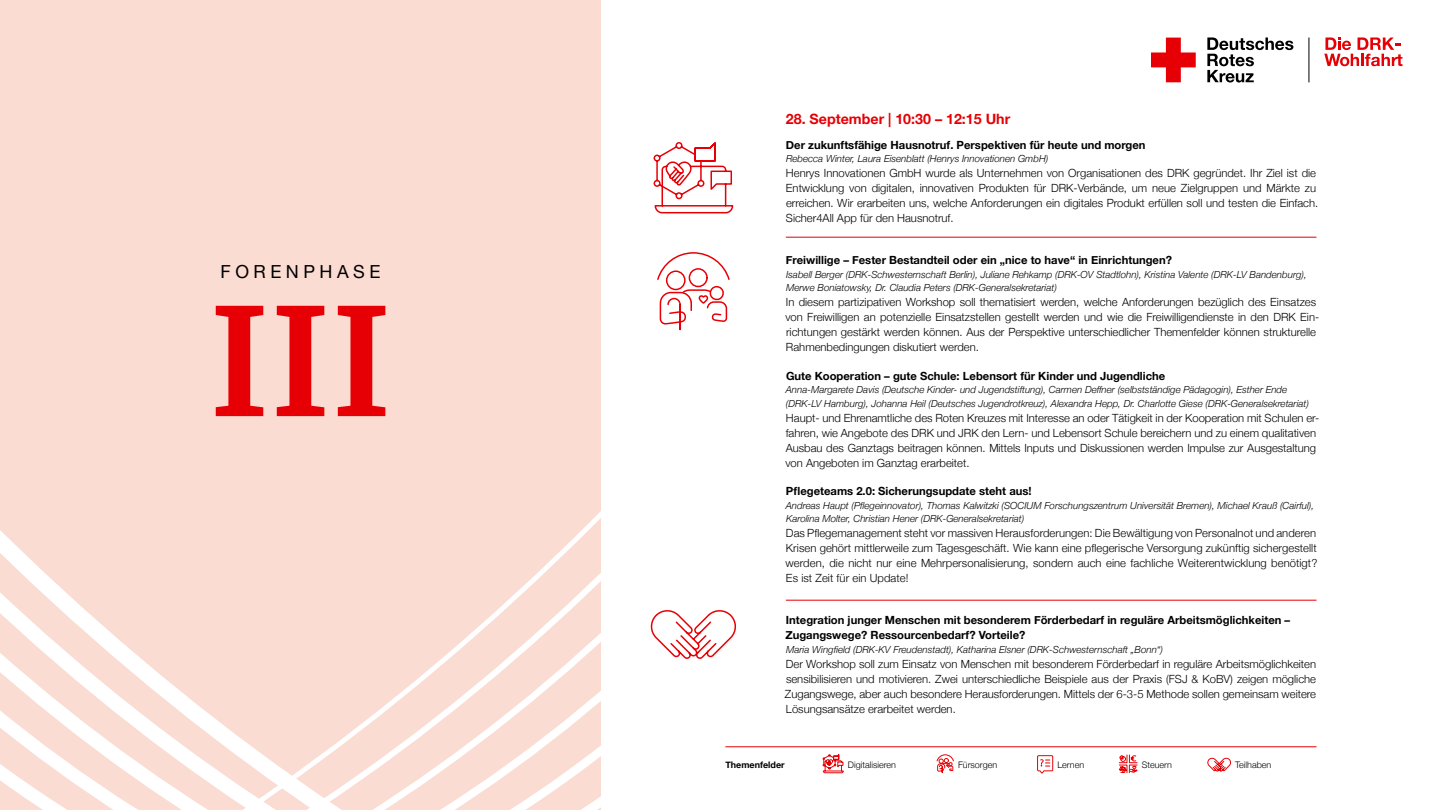
<style>
.page{position:relative;width:1440px;height:810px;background:#fff}
.page>*{position:absolute;margin:0;border:0;box-sizing:border-box;transform-origin:0 0}
.t1{font:700 148.5px "Merriweather";color:#e60005}
.t2{font:18px "Helvetica Neue";letter-spacing:.25em;color:#000}
.t3{font:700 14.25px "Helvetica Neue";color:#e60005}
.t4{font:300 11.25px/15px "Helvetica Neue";color:#000}
.t5{font:700 11.25px/15px "Helvetica Neue";color:#000}
.t6{font:italic 300 9.75px/13.5px "Helvetica Neue";color:#000}
.t7{font:300 9px "Helvetica Neue";color:#000}
.t8{font:700 9px "Helvetica Neue";color:#000}
</style>
<div class="page">
<svg style="left:1151px;top:38px;width:45px;height:44px"></svg>
<svg style="left:1207px;top:38px;width:86px;height:44px"></svg>
<hr style="left:1309px;top:38px;width:1px;height:44px;background:#000">
<svg style="left:1324px;top:38px;width:78px;height:28px"></svg>
<div style="left:0;top:0;width:601px;height:810px;background:#fadcd2"></div>
<svg style="left:823px;top:754px;width:21px;height:19px"></svg>
<svg style="left:937px;top:754px;width:17px;height:19px"></svg>
<svg style="left:1037px;top:755px;width:16px;height:19px"></svg>
<svg style="left:1119px;top:755px;width:18px;height:18px"></svg>
<svg style="left:1207px;top:757px;width:24px;height:15px"></svg>
<hr style="left:786px;top:237px;width:530px;height:1px;background:#e60005">
<hr style="left:786px;top:600px;width:530px;height:1px;background:#e60005">
<svg style="left:657px;top:252px;width:73px;height:79px"></svg>
<svg style="left:653px;top:142px;width:81px;height:72px"></svg>
<svg style="left:650px;top:610px;width:86px;height:49px"></svg>
<hr style="left:725px;top:747px;width:592px;height:1px;background:#e60005">
<h2 class="t2" style="left:221px;top:259px;width:161px">FORENPHASE</h2>
<h1 class="t1" style="left:209px;top:259px;width:185px">III</h1>
<p class="t3" style="left:786px;top:108px;width:226px">28. September | 10:30 – 12:15 Uhr</p>
<p class="t5" style="left:786px;top:138px;width:361px">Der zukunftsfähige Hausnotruf. Perspektiven für heute und morgen</p>
<p class="t6" style="left:786px;top:151px;width:264px">Rebecca Winter, Laura Eisenblatt (Henrys Innovationen GmbH)</p>
<p class="t4" style="left:786px;top:165px;width:534px">Henrys Innovationen GmbH wurde als Unternehmen von Organisationen des DRK gegründet. Ihr Ziel ist die Entwicklung von digitalen, innovativen Produkten für DRK-Verbände, um neue Zielgruppen und Märkte zu erreichen. Wir erarbeiten uns, welche Anforderungen ein digitales Produkt erfüllen soll und testen die Einfach.<br>Sicher4All App für den Hausnotruf.</p>
<p class="t5" style="left:786px;top:253px;width:387px">Freiwillige – Fester Bestandteil oder ein „nice to have“ in Einrichtungen?</p>
<p class="t6" style="left:786px;top:267px;width:522px">Isabell Berger (DRK-Schwesternschaft Berlin), Juliane Rehkamp (DRK-OV Stadtlohn), Kristina Valente (DRK-LV Bandenburg),<br>Merwe Boniatowsky, Dr. Claudia Peters (DRK-Generalsekretariat)</p>
<p class="t4" style="left:785px;top:294px;width:535px">In diesem partizipativen Workshop soll thematisiert werden, welche Anforderungen bezüglich des Einsatzes von Freiwilligen an potenzielle Einsatzstellen gestellt werden und wie die Freiwilligendienste in den DRK Ein&shy;richtungen gestärkt werden können. Aus der Perspektive unterschiedlicher Themenfelder können strukturelle Rahmenbedingungen diskutiert werden.</p>
<p class="t5" style="left:786px;top:369px;width:381px">Gute Kooperation – gute Schule: Lebensort für Kinder und Jugendliche</p>
<p class="t6" style="left:786px;top:382px;width:525px">Anna-Margarete Davis (Deutsche Kinder- und Jugendstiftung), Carmen Deffner (selbstständige Pädagogin), Esther Ende (DRK-LV Hamburg), Johanna Heil (Deutsches Jugendrotkreuz), Alexandra Hepp, Dr. Charlotte Giese (DRK-Generalsekretariat)</p>
<p class="t4" style="left:785px;top:409px;width:535px">Haupt- und Ehrenamtliche des Roten Kreuzes mit Interesse an oder Tätigkeit in der Kooperation mit Schulen er&shy;fahren, wie Angebote des DRK und JRK den Lern- und Lebensort Schule bereichern und zu einem qualitativen Ausbau des Ganztags beitragen können. Mittels Inputs und Diskussionen werden Impulse zur Ausgestaltung von Angeboten im Ganztag erarbeitet.</p>
<p class="t5" style="left:786px;top:484px;width:247px">Pflegeteams 2.0: Sicherungsupdate steht aus!</p>
<p class="t6" style="left:786px;top:498px;width:530px">Andreas Haupt (Pflegeinnovator), Thomas Kalwitzki (SOCIUM Forschungszentrum Universität Bremen), Michael Krauß (Cairful),<br>Karolina Molter, Christian Hener (DRK-Generalsekretariat)</p>
<p class="t4" style="left:786px;top:525px;width:533px;text-align:justify">Das Pflegemanagement steht vor massiven Herausforderungen: Die Bewältigung von Personalnot und anderen Krisen gehört mittlerweile zum Tagesgeschäft. Wie kann eine pflegerische Versorgung zukünftig sichergestellt werden, die nicht nur eine Mehrpersonalisierung, sondern auch eine fachliche Weiterentwicklung benötigt?<br>Es ist Zeit für ein Update!</p>
<p class="t5" style="left:785px;top:613px;width:506px">Integration junger Menschen mit besonderem Förderbedarf in reguläre Arbeitsmöglichkeiten –<br>Zugangswege? Ressourcenbedarf? Vorteile?</p>
<p class="t6" style="left:786px;top:642px;width:378px">Maria Wingfield (DRK-KV Freudenstadt), Katharina Elsner (DRK-Schwesternschaft „Bonn“)</p>
<p class="t4" style="left:785px;top:655px;width:533px;text-align:justify">Der Workshop soll zum Einsatz von Menschen mit besonderem Förderbedarf in reguläre Arbeitsmöglichkeiten sensibilisieren und motivieren. Zwei unterschiedliche Beispiele aus der Praxis (FSJ &amp; KoBV) zeigen mögliche Zugangswege, aber auch besondere Herausforderungen. Mittels der 6-3-5 Methode sollen gemeinsam weitere Lösungsansätze erarbeitet werden.</p>
<p class="t8" style="left:725px;top:758px;width:61px">Themenfelder</p>
<p class="t7" style="left:848px;top:758px;width:50px">Digitalisieren</p>
<p class="t7" style="left:958px;top:758px;width:41px">Fürsorgen</p>
<p class="t7" style="left:1057px;top:758px;width:28px">Lernen</p>
<p class="t7" style="left:1142px;top:758px;width:32px">Steuern</p>
<p class="t7" style="left:1235px;top:758px;width:38px">Teilhaben</p>
</div>
